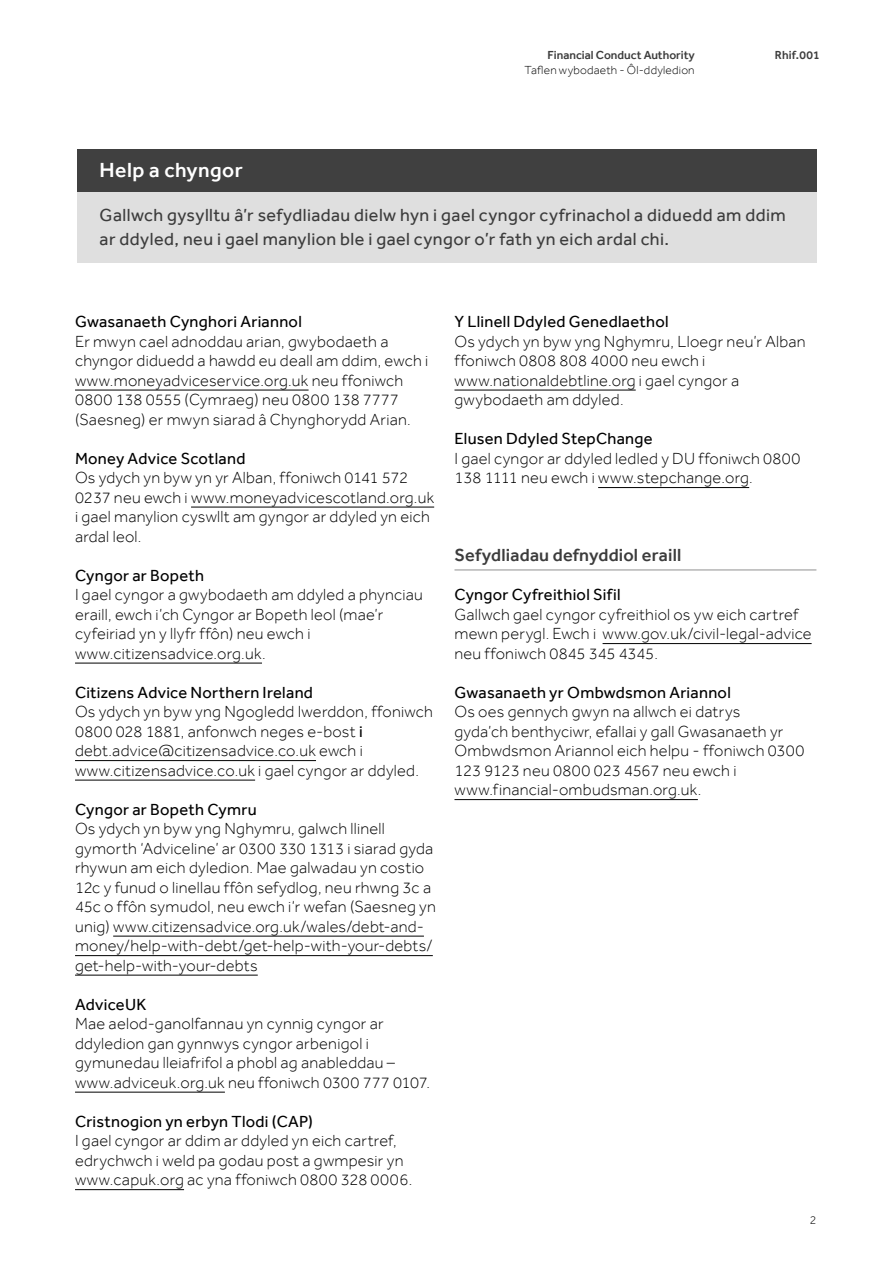
<style>
.page{position:relative;width:893px;height:1263px;background:#fff}
.page>*{position:absolute;margin:0;border:0;box-sizing:border-box;transform-origin:0 0}
.Box_header{font:500 21px "Effra";letter-spacing:.02em;color:#fff}
.Box_text{font:18px/24px "Effra";letter-spacing:.025em;color:#3c3c3c}
.FCA_Heading_1_Green{font:500 18px "Effra";letter-spacing:.01em;color:#3c3c3c}
.Contacts{font:300 16.5px/19.5px "Effra";letter-spacing:.015em;color:#000}
.t1{font:500 12px "Effra";color:#3c3c3c}
.t2{font:300 12px "Effra";letter-spacing:.02em;color:#000}
.s1{font-weight:400}
</style>
<div class="page">
<div style="left:77px;top:149px;width:739px;height:43px;background:#404040"></div>
<div style="left:77px;top:192px;width:739px;height:71px;background:#dfdfdf"></div>
<hr style="left:75px;top:390px;width:234px;height:1px;background:#000">
<hr style="left:191px;top:507px;width:243px;height:1px;background:#000">
<hr style="left:75px;top:663px;width:187px;height:1px;background:#000">
<hr style="left:75px;top:760px;width:241px;height:1px;background:#000">
<hr style="left:75px;top:780px;width:180px;height:1px;background:#000">
<hr style="left:113px;top:936px;width:311px;height:1px;background:#000">
<hr style="left:75px;top:955px;width:358px;height:1px;background:#000">
<hr style="left:75px;top:975px;width:183px;height:1px;background:#000">
<hr style="left:75px;top:1092px;width:150px;height:1px;background:#000">
<hr style="left:75px;top:1189px;width:109px;height:1px;background:#000">
<hr style="left:454px;top:390px;width:182px;height:1px;background:#000">
<hr style="left:598px;top:487px;width:151px;height:1px;background:#000">
<hr style="left:454px;top:570px;width:362px;height:1px;background:#919191">
<hr style="left:603px;top:643px;width:209px;height:1px;background:#000">
<hr style="left:454px;top:799px;width:244px;height:1px;background:#000">
<p class="t1" style="left:547px;top:48px;width:149px">Financial Conduct Authority</p>
<p class="t1" style="left:775px;top:48px;width:46px">Rhif.001</p>
<p class="t2" style="left:525px;top:63px;width:172px">Taflen wybodaeth - Ôl-ddyledion</p>
<p class="Box_header" style="left:100px;top:158px;width:145px">Help a chyngor</p>
<p class="Box_text" style="left:100px;top:203px;width:688px">Gallwch gysylltu â’r sefydliadau dielw hyn i gael cyngor cyfrinachol a diduedd am ddim ar ddyled, neu i gael manylion ble i gael cyngor o’r fath yn eich ardal chi.</p>
<p class="Contacts" style="left:75px;top:312px;width:355px"><span class="s1">Gwasanaeth Cynghori Ariannol<br></span>Er mwyn cael adnoddau arian, gwybodaeth a chyngor diduedd a hawdd eu deall am ddim, ewch i www.moneyadviceservice.org.uk neu ffoniwch 0800 138 0555 (Cymraeg) neu 0800 138 7777 (Saesneg) er mwyn siarad â Chynghorydd Arian.</p>
<p class="Contacts" style="left:75px;top:448px;width:361px"><span class="s1">Money Advice Scotland<br></span>Os ydych yn byw yn yr Alban, ffoniwch 0141 572<br>0237 neu ewch i www.moneyadvicescotland.org.uk i gael manylion cyswllt am gyngor ar ddyled yn eich ardal leol.</p>
<p class="Contacts" style="left:75px;top:565px;width:349px"><span class="s1">Cyngor ar Bopeth<br></span>I gael cyngor a gwybodaeth am ddyled a phynciau eraill, ewch i’ch Cyngor ar Bopeth leol (mae’r cyfeiriad yn y llyfr ffôn) neu ewch i www.citizensadvice.org.uk.</p>
<p class="Contacts" style="left:75px;top:682px;width:359px"><span class="s1">Citizens Advice Northern Ireland<br></span>Os ydych yn byw yng Ngogledd Iwerddon, ffoniwch 0800 028 1881, anfonwch neges e-bost <span class="s1">i </span>debt.advice@citizensadvice.co.uk ewch i www.citizensadvice.co.uk i gael cyngor ar ddyled.</p>
<p class="Contacts" style="left:75px;top:799px;width:362px"><span class="s1">Cyngor ar Bopeth Cymru<br></span>Os ydych yn byw yng Nghymru, galwch llinell gymorth ‘Adviceline’ ar 0300 330 1313 i siarad gyda rhywun am eich dyledion. Mae galwadau yn costio 12c y funud o linellau ffôn sefydlog, neu rhwng 3c a 45c o ffôn symudol, neu ewch i‘r wefan (Saesneg yn unig) www.citizensadvice.org.uk/wales/debt-and&shy;money/help-with-debt/get-help-with-your-debts/ get-help-with-your-debts</p>
<p class="Contacts" style="left:75px;top:994px;width:356px"><span class="s1">AdviceUK<br></span>Mae aelod-ganolfannau yn cynnig cyngor ar ddyledion gan gynnwys cyngor arbenigol i gymunedau lleiafrifol a phobl ag anableddau – www.adviceuk.org.uk neu ffoniwch 0300 777 0107.</p>
<p class="Contacts" style="left:75px;top:1111px;width:339px"><span class="s1">Cristnogion yn erbyn Tlodi (CAP)<br></span>I gael cyngor ar ddim ar ddyled yn eich cartref, edrychwch i weld pa godau post a gwmpesir yn www.capuk.org ac yna ffoniwch 0800 328 0006.</p>
<p class="Contacts" style="left:454px;top:312px;width:353px"><span class="s1">Y Llinell Ddyled Genedlaethol<br></span>Os ydych yn byw yng Nghymru, Lloegr neu’r Alban ffoniwch 0808 808 4000 neu ewch i www.nationaldebtline.org i gael cyngor a gwybodaeth am ddyled.</p>
<p class="Contacts" style="left:454px;top:429px;width:348px"><span class="s1">Elusen Ddyled StepChange<br></span>I gael cyngor ar ddyled ledled y DU ffoniwch 0800<br>138 1111 neu ewch i www.stepchange.org.</p>
<p class="FCA_Heading_1_Green" style="left:454px;top:544px;width:228px">Sefydliadau defnyddiol eraill</p>
<p class="Contacts" style="left:454px;top:585px;width:359px"><span class="s1">Cyngor Cyfreithiol Sifil<br></span>Gallwch gael cyngor cyfreithiol os yw eich cartref mewn perygl. Ewch i www.gov.uk/civil-legal-advice neu ffoniwch 0845 345 4345.</p>
<p class="Contacts" style="left:454px;top:682px;width:351px"><span class="s1">Gwasanaeth yr Ombwdsmon Ariannol<br></span>Os oes gennych gwyn na allwch ei datrys<br>gyda’ch benthyciwr, efallai y gall Gwasanaeth yr Ombwdsmon Ariannol eich helpu - ffoniwch 0300<br>123 9123 neu 0800 023 4567 neu ewch i www.financial-ombudsman.org.uk.</p>
<p class="t2" style="left:810px;top:1213px;width:8px">2</p>
</div>
